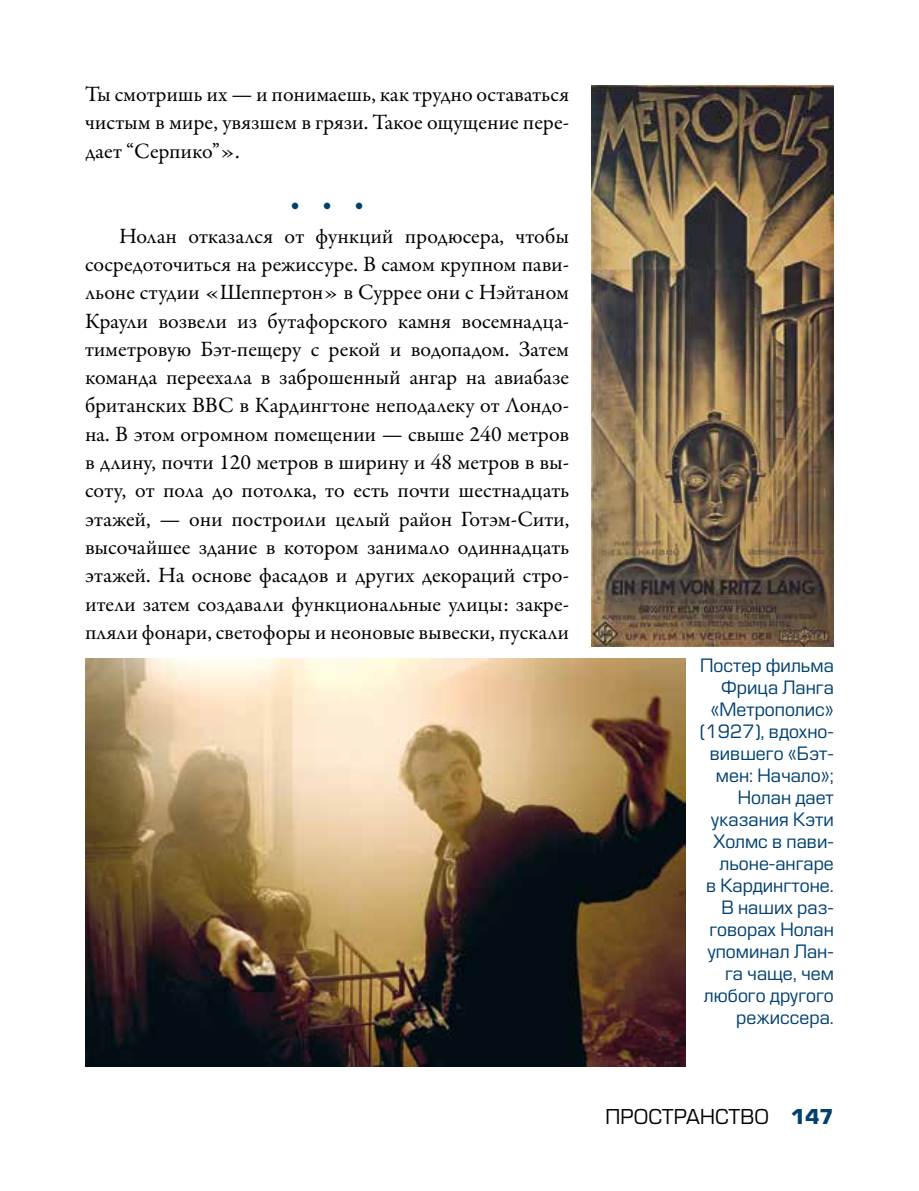
<style>
.page{position:relative;width:919px;height:1191px;background:#fff}
.page>*{position:absolute;margin:0;border:0;box-sizing:border-box;transform-origin:0 0}
.t1{font:22px/28.2px "Garamond Premr Pro";color:#000;text-align:justify}
.t2{font:22px "Wingdings";color:#004170}
.t3{font:20px "Europe";color:#000}
.t4{font:18px/22px "Europe";color:#004170;text-align:right}
.s1{font-weight:700;color:#004170}
</style>
<div class="page">
<img style="left:85px;top:658px;width:600px;height:408px">
<img style="left:592px;top:86px;width:241px;height:560px">
<p class="t1" style="left:85px;top:81px;width:485px">Ты смотришь их — и понимаешь, как трудно оставаться чистым в мире, увязшем в грязи. Такое ощущение пере&shy;дает “Серпико”».</p>
<p class="t2" style="left:290px;top:194px;width:76px">• • •</p>
<p class="t1" style="left:85px;top:222px;width:485px;text-indent:34px">Нолан отказался от функций продюсера, чтобы сосредоточиться на режиссуре. В самом крупном пави&shy;льоне студии «Шеппертон» в Суррее они с Нэйтаном Краули возвели из бутафорского камня восемнадца&shy;тиметровую Бэт-пещеру с рекой и водопадом. Затем команда переехала в заброшенный ангар на авиабазе британских ВВС в Кардингтоне неподалеку от Лондо&shy;на. В этом огромном помещении — свыше 240 метров в длину, почти 120 метров в ширину и 48 метров в вы&shy;соту, от пола до потолка, то есть почти шестнадцать этажей, — они построили целый район Готэм-Сити, высочайшее здание в котором занимало одиннадцать этажей. На основе фасадов и других декораций стро&shy;ители затем создавали функциональные улицы: закре&shy;пляли фонари, светофоры и неоновые вывески, пускали</p>
<p class="t4" style="left:699px;top:654px;width:136px">Постер фильма<br>Фрица Ланга «Метрополис» (1927), вдохно&shy;вившего «Бэт&shy;мен: Начало»;<br>Нолан дает указания Кэти<br>Холмс в пави&shy;льоне-ангаре<br>в Кардингтоне.<br>В наших раз&shy;говорах Нолан упоминал Лан&shy;га чаще, чем любого другого режиссера.</p>
<p class="t3" style="left:605px;top:1104px;width:230px">ПРОСТРАНСТВО <span class="s1">147</span></p>
</div>
